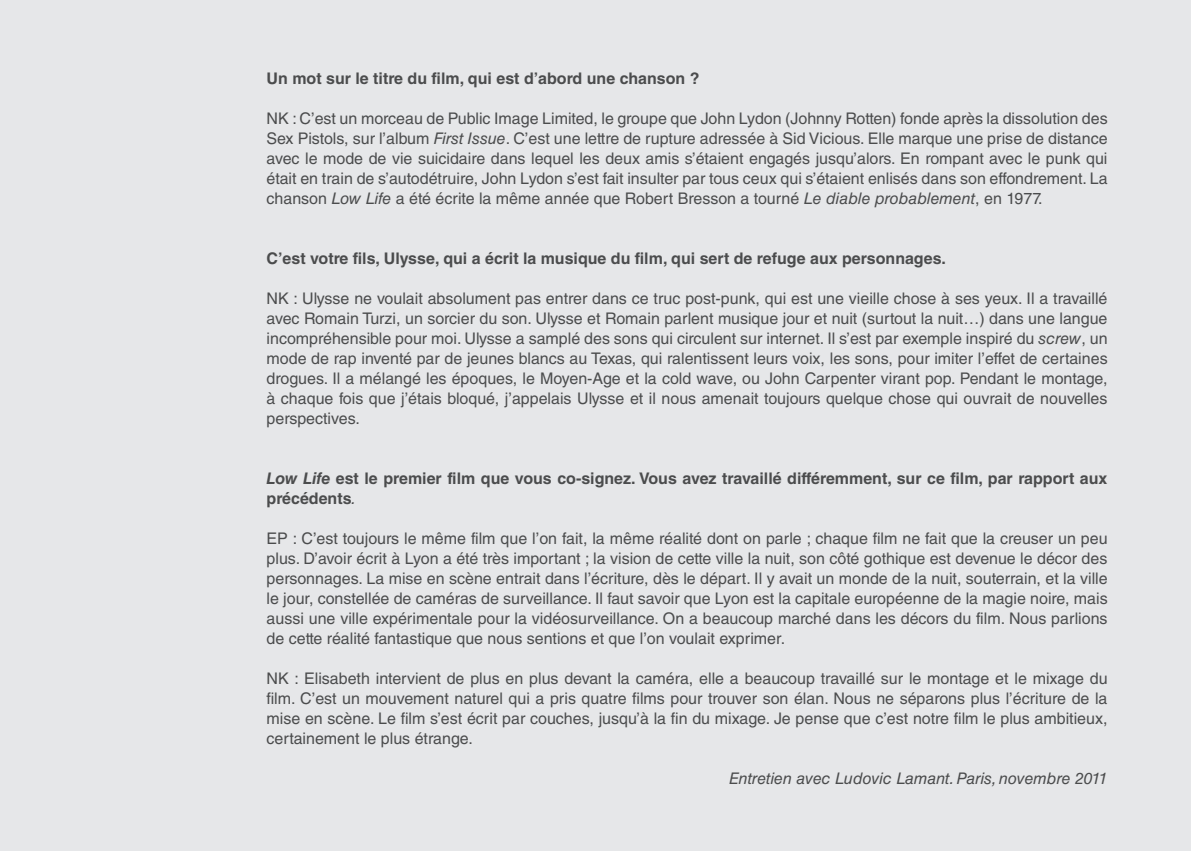
<style>
.page{position:relative;width:1191px;height:851px;background:#fff}
.page>*{position:absolute;margin:0;border:0;box-sizing:border-box;transform-origin:0 0}
.t1{font:16px/20px "Helvetica LT Std";color:#4b4c4d;text-align:justify}
.t2{font:700 16px/20px "Helvetica LT Std";color:#4b4c4d}
.t3{font:italic 16px "Helvetica LT Std";color:#4b4c4d}
.s1{font-style:italic}
.s2{font-weight:400;font-style:italic}
</style>
<div class="page">
<div style="left:0;top:0;width:1191px;height:850px;background:#e6e7e9"></div>
<p class="t2" style="left:266px;top:68px;width:434px">Un mot sur le titre du film, qui est d’abord une chanson ?</p>
<p class="t1" style="left:266px;top:108px;width:842px">NK : C’est un morceau de Public Image Limited, le groupe que John Lydon (Johnny Rotten) fonde après la dissolution des Sex Pistols, sur l’album <span class="s1">First Issue</span>. C’est une lettre de rupture adressée à Sid Vicious. Elle marque une prise de distance avec le mode de vie suicidaire dans lequel les deux amis s’étaient engagés jusqu’alors. En rompant avec le punk qui était en train de s’autodétruire, John Lydon s’est fait insulter par tous ceux qui s’étaient enlisés dans son effondrement. La chanson <span class="s1">Low Life</span> a été écrite la même année que Robert Bresson a tourné <span class="s1">Le diable probablement</span>, en 1977.</p>
<p class="t2" style="left:266px;top:248px;width:681px">C’est votre fils, Ulysse, qui a écrit la musique du film, qui sert de refuge aux personnages.</p>
<p class="t1" style="left:266px;top:288px;width:842px">NK : Ulysse ne voulait absolument pas entrer dans ce truc post-punk, qui est une vieille chose à ses yeux. Il a travaillé avec Romain Turzi, un sorcier du son. Ulysse et Romain parlent musique jour et nuit (surtout la nuit…) dans une langue incompréhensible pour moi. Ulysse a samplé des sons qui circulent sur internet. Il s’est par exemple inspiré du <span class="s1">screw</span>, un mode de rap inventé par de jeunes blancs au Texas, qui ralentissent leurs voix, les sons, pour imiter l’effet de certaines drogues. Il a mélangé les époques, le Moyen-Age et la cold wave, ou John Carpenter virant pop. Pendant le montage, à chaque fois que j’étais bloqué, j’appelais Ulysse et il nous amenait toujours quelque chose qui ouvrait de nouvelles perspectives.</p>
<p class="t2" style="left:266px;top:468px;width:842px"><span class="s1">Low Life</span> est le premier film que vous co-signez. Vous avez travaillé différemment, sur ce film, par rapport aux précédents<span class="s2">.</span></p>
<p class="t1" style="left:266px;top:528px;width:842px">EP : C’est toujours le même film que l’on fait, la même réalité dont on parle ; chaque film ne fait que la creuser un peu plus. D’avoir écrit à Lyon a été très important ; la vision de cette ville la nuit, son côté gothique est devenue le décor des personnages. La mise en scène entrait dans l’écriture, dès le départ. Il y avait un monde de la nuit, souterrain, et la ville le jour, constellée de caméras de surveillance. Il faut savoir que Lyon est la capitale européenne de la magie noire, mais aussi une ville expérimentale pour la vidéosurveillance. On a beaucoup marché dans les décors du film. Nous parlions de cette réalité fantastique que nous sentions et que l’on voulait exprimer.</p>
<p class="t1" style="left:266px;top:668px;width:842px">NK : Elisabeth intervient de plus en plus devant la caméra, elle a beaucoup travaillé sur le montage et le mixage du film. C’est un mouvement naturel qui a pris quatre films pour trouver son élan. Nous ne séparons plus l’écriture de la mise en scène. Le film s’est écrit par couches, jusqu’à la fin du mixage. Je pense que c’est notre film le plus ambitieux, certainement le plus étrange.</p>
<p class="t3" style="left:729px;top:769px;width:380px">Entretien avec Ludovic Lamant. Paris, novembre 2011</p>
</div>
